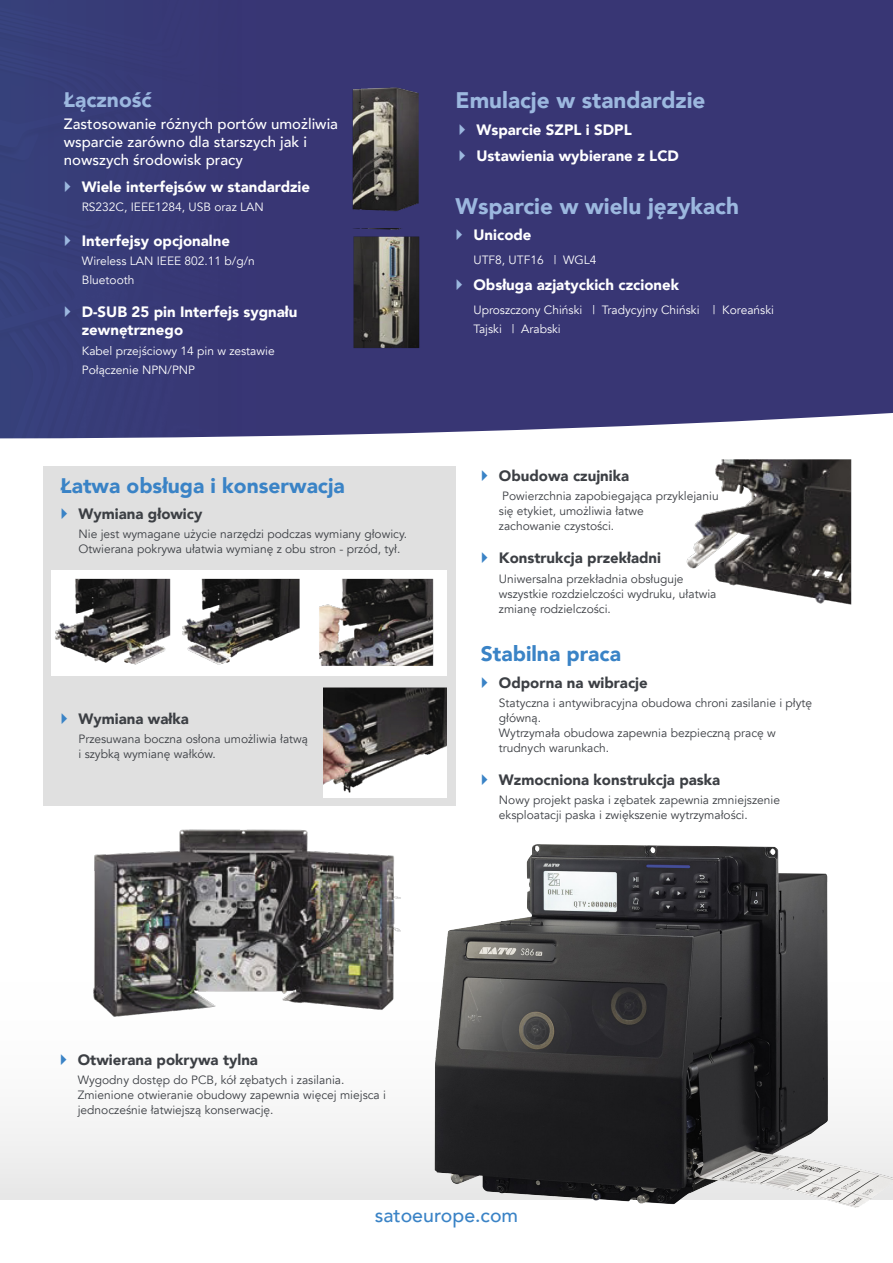
<style>
.page{position:relative;width:893px;height:1263px;background:#fff}
.page>*{position:absolute;margin:0;border:0;box-sizing:border-box;transform-origin:0 0}
.t1{font:900 22.5px "Avenir";color:#9cb8df}
.t2{font:900 21px "Avenir";color:#3a83c6}
.t3{font:900 21px "Avenir";color:#9cb8df}
.t4{font:500 19.5px "Avenir";color:#3a83c6}
.t5{font:900 15px/18px "Avenir";color:#fff}
.t6{font:900 15px "Avenir";color:#3c3f44}
.t7{font:500 15px/18px "Avenir";color:#fff}
.t8{font:12px/15px "Avenir";color:#3c3f44}
.t9{font:12px/19.2px "Avenir";color:#fff}
</style>
<div class="page">
<div style="left:242px;top:0;width:651px;height:437px;background:#383674"></div>
<div style="left:0;top:0;width:242px;height:438px;background:#383b77"></div>
<div style="left:43px;top:466px;width:412px;height:339px;background:#e0e0e0"></div>
<div style="left:0;top:971px;width:893px;height:226px;background:linear-gradient(to bottom,#fff,#ebebeb)"></div>
<hr style="left:0;top:1197px;width:893px;height:3px;background:#e7e7e7">
<img style="left:348px;top:86px;width:77px;height:126px">
<img style="left:348px;top:229px;width:77px;height:128px">
<img style="left:435px;top:844px;width:458px;height:364px">
<img style="left:323px;top:688px;width:123px;height:109px">
<img style="left:51px;top:570px;width:395px;height:106px">
<img style="left:87px;top:829px;width:322px;height:197px">
<img style="left:686px;top:459px;width:166px;height:146px">
<svg style="left:65px;top:180px;width:5px;height:12px"></svg>
<svg style="left:65px;top:235px;width:5px;height:11px"></svg>
<svg style="left:65px;top:306px;width:5px;height:11px"></svg>
<svg style="left:460px;top:124px;width:5px;height:11px"></svg>
<svg style="left:460px;top:150px;width:5px;height:11px"></svg>
<svg style="left:457px;top:229px;width:5px;height:11px"></svg>
<svg style="left:457px;top:279px;width:5px;height:11px"></svg>
<svg style="left:61px;top:1053px;width:5px;height:11px"></svg>
<h2 class="t3" style="left:64px;top:81px;width:89px">Łączność</h2>
<p class="t7" style="left:64px;top:114px;width:276px">Zastosowanie różnych portów umożliwia wsparcie zarówno dla starszych jak i nowszych środowisk pracy</p>
<p class="t5" style="left:82px;top:177px;width:230px">Wiele interfejsów w standardzie</p>
<p class="t9" style="left:82px;top:197px;width:183px">RS232C, IEEE1284, USB oraz LAN</p>
<p class="t5" style="left:82px;top:231px;width:150px">Interfejsy opcjonalne</p>
<p class="t9" style="left:82px;top:252px;width:175px">Wireless LAN IEEE 802.11 b/g/n<br>Bluetooth</p>
<p class="t5" style="left:82px;top:303px;width:217px">D-SUB 25 pin Interfejs sygnału zewnętrznego</p>
<p class="t9" style="left:82px;top:341px;width:194px">Kabel przejściowy 14 pin w zestawie<br>Połączenie NPN/PNP</p>
<h2 class="t2" style="left:61px;top:467px;width:286px">Łatwa obsługa i konserwacja</h2>
<p class="t6" style="left:79px;top:501px;width:125px">Wymiana głowicy</p>
<p class="t8" style="left:79px;top:527px;width:330px">Nie jest wymagane użycie narzędzi podczas wymiany głowicy.<br>Otwierana pokrywa ułatwia wymianę z obu stron - przód, tył.</p>
<p class="t6" style="left:79px;top:706px;width:112px">Wymiana wałka</p>
<p class="t8" style="left:79px;top:732px;width:231px">Przesuwana boczna osłona umożliwia łatwą i szybką wymianę wałków.</p>
<h1 class="t1" style="left:455px;top:81px;width:252px">Emulacje w standardzie</h1>
<p class="t5" style="left:476px;top:116px;width:204px;line-height:26.5px">Wsparcie SZPL i SDPL<br>Ustawienia wybierane z LCD</p>
<h1 class="t1" style="left:455px;top:187px;width:285px">Wsparcie w wielu językach</h1>
<p class="t5" style="left:473px;top:226px;width:60px">Unicode</p>
<p class="t9" style="left:473px;top:250px;width:124px">UTF8, UTF16 | WGL4</p>
<p class="t5" style="left:473px;top:276px;width:207px">Obsługa azjatyckich czcionek</p>
<p class="t9" style="left:473px;top:300px;width:302px">Uproszczony Chiński | Tradycyjny Chiński | Koreański<br>Tajski | Arabski</p>
<p class="t6" style="left:499px;top:463px;width:132px">Obudowa czujnika</p>
<p class="t8" style="left:499px;top:489px;width:221px">Powierzchnia zapobiegająca przyklejaniu się etykiet, umożliwia łatwe<br>zachowanie czystości.</p>
<p class="t6" style="left:499px;top:545px;width:164px">Konstrukcja przekładni</p>
<p class="t8" style="left:499px;top:571px;width:219px">Uniwersalna przekładnia obsługuje wszystkie rozdzielczości wydruku, ułatwia zmianę rodzielczości.</p>
<h2 class="t2" style="left:481px;top:636px;width:142px">Stabilna praca</h2>
<p class="t6" style="left:499px;top:670px;width:150px">Odporna na wibracje</p>
<p class="t8" style="left:499px;top:695px;width:315px">Statyczna i antywibracyjna obudowa chroni zasilanie i płytę główną.<br>Wytrzymała obudowa zapewnia bezpieczną pracę w trudnych warunkach.</p>
<p class="t6" style="left:499px;top:767px;width:223px">Wzmocniona konstrukcja paska</p>
<p class="t8" style="left:499px;top:793px;width:283px">Nowy projekt paska i zębatek zapewnia zmniejszenie eksploatacji paska i zwiększenie wytrzymałości.</p>
<p class="t6" style="left:78px;top:1046px;width:182px">Otwierana pokrywa tylna</p>
<p class="t8" style="left:78px;top:1072px;width:310px">Wygodny dostęp do PCB, kół zębatych i zasilania.<br>Zmienione otwieranie obudowy zapewnia więcej miejsca i jednocześnie łatwiejszą konserwację.</p>
<h3 class="t4" style="left:375px;top:1198px;width:145px">satoeurope.com</h3>
</div>
